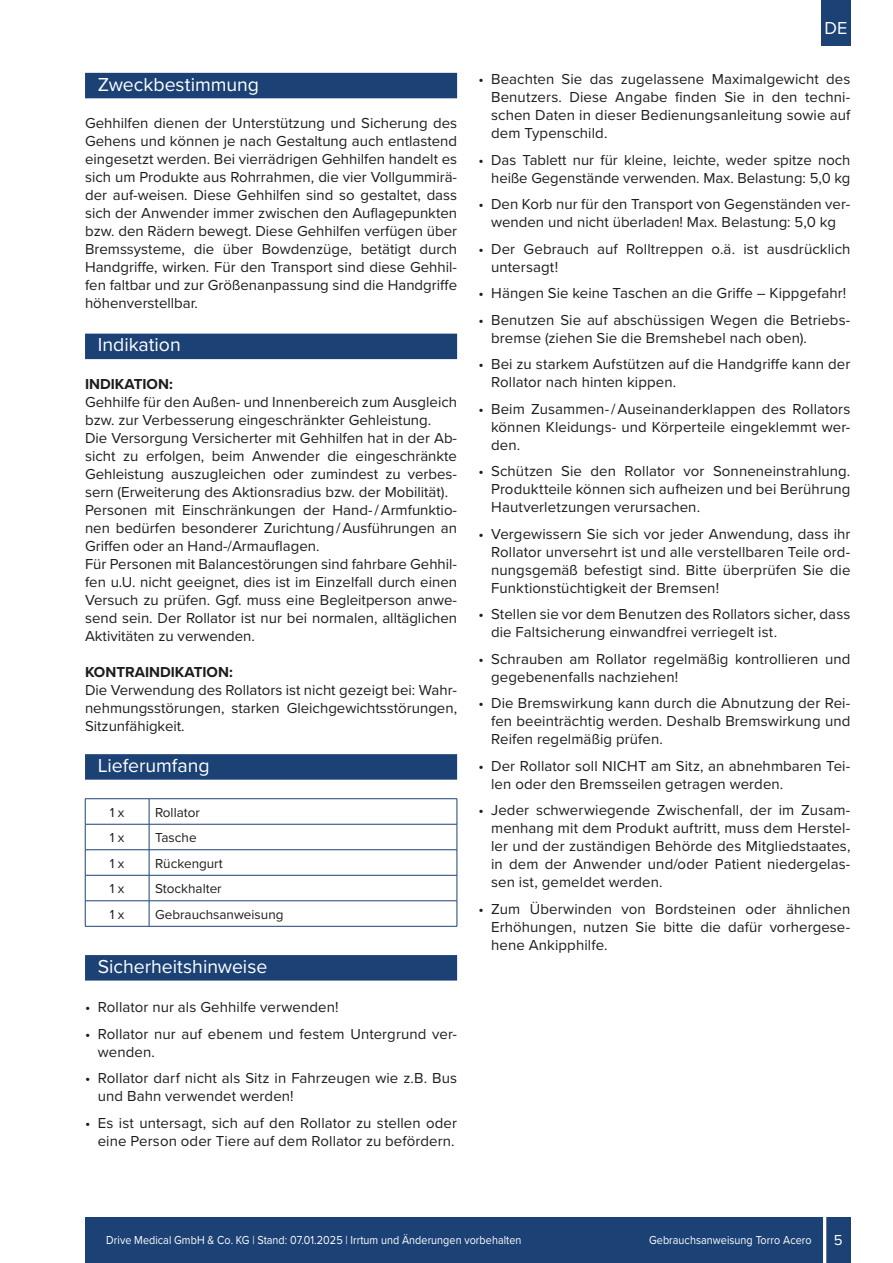
<style>
.page{position:relative;width:893px;height:1263px;background:#fff}
.page>*{position:absolute;margin:0;border:0;box-sizing:border-box;transform-origin:0 0}
.Balken_Absatz_blau_DE{font:19.5px "Proxima Nova";color:#fff}
.t1{font:18px "Proxima Nova";color:#fff}
.Text___0_mm_Blocksatzt_verbessert_DE{font:15px/18px "Proxima Nova";letter-spacing:.005em;color:#1d1d1b;text-align:justify}
.Text___0_mm_Blocksatzt_verbessert_DE-2{font:700 15px "Proxima Nova";color:#1d1d1b}
.t2{font:15px "Proxima Nova";color:#fff}
.Tabelle_Tech__Daten_links{font:13.5px "Proxima Nova";color:#1d1d1b}
.Tabelle_Tech__Daten_mittig{font:13.5px "Proxima Nova";color:#1d1d1b}
.t3{font:12px "Proxima Nova";letter-spacing:.005em;color:#fff;scale:.9 1}
</style>
<div class="page">
<div style="left:85px;top:1217px;width:765px;height:46px;background:#1b4175"></div>
<div style="left:821px;top:0;width:29px;height:46px;background:#1b4175"></div>
<hr style="left:823px;top:1213px;width:3px;height:50px;background:#fff">
<div style="left:85px;top:73px;width:372px;height:25px;background:#1b4175"></div>
<div style="left:85px;top:334px;width:372px;height:25px;background:#1b4175"></div>
<div style="left:85px;top:754px;width:372px;height:26px;background:#1b4175"></div>
<div style="left:85px;top:955px;width:372px;height:25px;background:#1b4175"></div>
<hr style="left:85px;top:798px;width:64px;height:1px;background:#1b4175">
<hr style="left:149px;top:798px;width:308px;height:1px;background:#1b4175">
<hr style="left:85px;top:824px;width:64px;height:1px;background:#1b4175">
<hr style="left:149px;top:824px;width:308px;height:1px;background:#1b4175">
<hr style="left:85px;top:849px;width:64px;height:1px;background:#1b4175">
<hr style="left:149px;top:849px;width:308px;height:1px;background:#1b4175">
<hr style="left:85px;top:875px;width:64px;height:1px;background:#1b4175">
<hr style="left:149px;top:875px;width:308px;height:1px;background:#1b4175">
<hr style="left:85px;top:900px;width:64px;height:1px;background:#1b4175">
<svg style="left:85px;top:799px;width:1px;height:127px"></svg>
<hr style="left:149px;top:900px;width:308px;height:1px;background:#1b4175">
<svg style="left:149px;top:799px;width:1px;height:127px"></svg>
<svg style="left:457px;top:799px;width:1px;height:127px"></svg>
<hr style="left:85px;top:926px;width:64px;height:1px;background:#1b4175">
<hr style="left:149px;top:926px;width:308px;height:1px;background:#1b4175">
<p class="Balken_Absatz_blau_DE" style="left:98px;top:70px;width:163px">Zweckbestimmung</p>
<p class="Text___0_mm_Blocksatzt_verbessert_DE" style="left:85px;top:113px;width:374px">Gehhilfen dienen der Unterstützung und Sicherung des Gehens und können je nach Gestaltung auch entlastend eingesetzt werden. Bei vierrädrigen Gehhilfen handelt es sich um Produkte aus Rohrrahmen, die vier Vollgummirä&shy;der auf-weisen. Diese Gehhilfen sind so gestaltet, dass sich der Anwender immer zwischen den Auflagepunkten bzw. den Rädern bewegt. Diese Gehhilfen verfügen über Bremssysteme, die über Bowdenzüge, betätigt durch Handgriffe, wirken. Für den Transport sind diese Gehhil&shy;fen faltbar und zur Größenanpassung sind die Handgriffe höhenverstellbar.</p>
<p class="Balken_Absatz_blau_DE" style="left:98px;top:330px;width:84px">Indikation</p>
<p class="Text___0_mm_Blocksatzt_verbessert_DE-2" style="left:85px;top:373px;width:89px">INDIKATION:</p>
<p class="Text___0_mm_Blocksatzt_verbessert_DE" style="left:85px;top:392px;width:374px">Gehhilfe für den Außen- und Innenbereich zum Ausgleich bzw. zur Verbesserung eingeschränkter Gehleistung.</p>
<p class="Text___0_mm_Blocksatzt_verbessert_DE" style="left:85px;top:428px;width:374px">Die Versorgung Versicherter mit Gehhilfen hat in der Ab&shy;sicht zu erfolgen, beim Anwender die eingeschränkte Gehleistung auszugleichen oder zumindest zu verbes&shy;sern (Erweiterung des Aktionsradius bzw. der Mobilität).</p>
<p class="Text___0_mm_Blocksatzt_verbessert_DE" style="left:85px;top:500px;width:374px">Personen mit Einschränkungen der Hand- / Armfunktio&shy;nen bedürfen besonderer Zurichtung / Ausführungen an Griffen oder an Hand-/Armauflagen.</p>
<p class="Text___0_mm_Blocksatzt_verbessert_DE" style="left:85px;top:554px;width:374px">Für Personen mit Balancestörungen sind fahrbare Gehhil&shy;fen u.U. nicht geeignet, dies ist im Einzelfall durch einen Versuch zu prüfen. Ggf. muss eine Begleitperson anwe&shy;send sein. Der Rollator ist nur bei normalen, alltäglichen Aktivitäten zu verwenden.</p>
<p class="Text___0_mm_Blocksatzt_verbessert_DE-2" style="left:85px;top:661px;width:149px">KONTRAINDIKATION:</p>
<p class="Text___0_mm_Blocksatzt_verbessert_DE" style="left:85px;top:680px;width:374px">Die Verwendung des Rollators ist nicht gezeigt bei: Wahr&shy;nehmungsstörungen, starken Gleichgewichtsstörungen, Sitzunfähigkeit.</p>
<p class="Balken_Absatz_blau_DE" style="left:98px;top:751px;width:113px">Lieferumfang</p>
<p class="Tabelle_Tech__Daten_mittig" style="left:110px;top:802px;width:16px">1 x</p>
<p class="Tabelle_Tech__Daten_links" style="left:155px;top:802px;width:46px">Rollator</p>
<p class="Tabelle_Tech__Daten_mittig" style="left:110px;top:828px;width:16px">1 x</p>
<p class="Tabelle_Tech__Daten_links" style="left:155px;top:828px;width:43px">Tasche</p>
<p class="Tabelle_Tech__Daten_mittig" style="left:110px;top:853px;width:16px">1 x</p>
<p class="Tabelle_Tech__Daten_links" style="left:155px;top:853px;width:69px">Rückengurt</p>
<p class="Tabelle_Tech__Daten_mittig" style="left:110px;top:879px;width:16px">1 x</p>
<p class="Tabelle_Tech__Daten_links" style="left:155px;top:879px;width:68px">Stockhalter</p>
<p class="Tabelle_Tech__Daten_mittig" style="left:110px;top:904px;width:16px">1 x</p>
<p class="Tabelle_Tech__Daten_links" style="left:155px;top:904px;width:130px">Gebrauchsanweisung</p>
<p class="Balken_Absatz_blau_DE" style="left:98px;top:952px;width:171px">Sicherheitshinweise</p>
<p class="Text___0_mm_Blocksatzt_verbessert_DE" style="left:85px;top:998px;width:255px">• Rollator nur als Gehhilfe verwenden!</p>
<p class="Text___0_mm_Blocksatzt_verbessert_DE" style="left:98px;top:1024px;width:361px;text-indent:-13px">• Rollator nur auf ebenem und festem Untergrund ver&shy;wenden.</p>
<p class="Text___0_mm_Blocksatzt_verbessert_DE" style="left:98px;top:1069px;width:361px;text-indent:-13px">• Rollator darf nicht als Sitz in Fahrzeugen wie z.B. Bus und Bahn verwendet werden!</p>
<p class="Text___0_mm_Blocksatzt_verbessert_DE" style="left:85px;top:1113px;width:374px;text-align:right">• Es ist untersagt, sich auf den Rollator zu stellen oder eine Person oder Tiere auf dem Rollator zu befördern.</p>
<p class="t1" style="left:824px;top:15px;width:24px">DE</p>
<p class="Text___0_mm_Blocksatzt_verbessert_DE" style="left:491px;top:69px;width:361px;text-indent:-13px">• Beachten Sie das zugelassene Maximalgewicht des Benutzers. Diese Angabe finden Sie in den techni&shy;schen Daten in dieser Bedienungsanleitung sowie auf dem Typenschild.</p>
<p class="Text___0_mm_Blocksatzt_verbessert_DE" style="left:478px;top:150px;width:374px;text-align:right">• Das Tablett nur für kleine, leichte, weder spitze noch heiße Gegenstände verwenden. Max. Belastung: 5,0 kg</p>
<p class="Text___0_mm_Blocksatzt_verbessert_DE" style="left:478px;top:194px;width:374px;text-align:center">• Den Korb nur für den Transport von Gegenständen ver&shy;wenden und nicht überladen! Max. Belastung: 5,0 kg</p>
<p class="Text___0_mm_Blocksatzt_verbessert_DE" style="left:491px;top:239px;width:361px;text-indent:-13px">• Der Gebrauch auf Rolltreppen o.ä. ist ausdrücklich untersagt!</p>
<p class="Text___0_mm_Blocksatzt_verbessert_DE" style="left:478px;top:283px;width:369px">• Hängen Sie keine Taschen an die Griffe – Kippgefahr!</p>
<p class="Text___0_mm_Blocksatzt_verbessert_DE" style="left:491px;top:310px;width:361px;text-indent:-13px">• Benutzen Sie auf abschüssigen Wegen die Betriebs&shy;bremse (ziehen Sie die Bremshebel nach oben).</p>
<p class="Text___0_mm_Blocksatzt_verbessert_DE" style="left:491px;top:355px;width:361px;text-indent:-13px">• Bei zu starkem Aufstützen auf die Handgriffe kann der<br>Rollator nach hinten kippen.</p>
<p class="Text___0_mm_Blocksatzt_verbessert_DE" style="left:491px;top:399px;width:361px;text-indent:-13px">• Beim Zusammen- / Auseinanderklappen des Rollators können Kleidungs- und Körperteile eingeklemmt wer&shy;den.</p>
<p class="Text___0_mm_Blocksatzt_verbessert_DE" style="left:491px;top:462px;width:361px;text-indent:-13px">• Schützen Sie den Rollator vor Sonneneinstrahlung.<br>Produktteile können sich aufheizen und bei Berührung Hautverletzungen verursachen.</p>
<p class="Text___0_mm_Blocksatzt_verbessert_DE" style="left:491px;top:524px;width:361px;text-indent:-13px">• Vergewissern Sie sich vor jeder Anwendung, dass ihr Rollator unversehrt ist und alle verstellbaren Teile ord&shy;nungsgemäß befestigt sind. Bitte überprüfen Sie die Funktionstüchtigkeit der Bremsen!</p>
<p class="Text___0_mm_Blocksatzt_verbessert_DE" style="left:491px;top:605px;width:361px;text-indent:-13px">• Stellen sie vor dem Benutzen des Rollators sicher, dass die Faltsicherung einwandfrei verriegelt ist.</p>
<p class="Text___0_mm_Blocksatzt_verbessert_DE" style="left:491px;top:649px;width:361px;text-indent:-13px">• Schrauben am Rollator regelmäßig kontrollieren und gegebenenfalls nachziehen!</p>
<p class="Text___0_mm_Blocksatzt_verbessert_DE" style="left:491px;top:694px;width:361px;text-indent:-13px">• Die Bremswirkung kann durch die Abnutzung der Rei&shy;fen beeinträchtig werden. Deshalb Bremswirkung und Reifen regelmäßig prüfen.</p>
<p class="Text___0_mm_Blocksatzt_verbessert_DE" style="left:491px;top:756px;width:361px;text-indent:-13px">• Der Rollator soll NICHT am Sitz, an abnehmbaren Tei&shy;len oder den Bremsseilen getragen werden.</p>
<p class="Text___0_mm_Blocksatzt_verbessert_DE" style="left:491px;top:801px;width:361px;text-indent:-13px">• Jeder schwerwiegende Zwischenfall, der im Zusam&shy;menhang mit dem Produkt auftritt, muss dem Herstel&shy;ler und der zuständigen Behörde des Mitgliedstaates, in dem der Anwender und/oder Patient niedergelas&shy;sen ist, gemeldet werden.</p>
<p class="Text___0_mm_Blocksatzt_verbessert_DE" style="left:491px;top:899px;width:361px;text-indent:-13px">• Zum Überwinden von Bordsteinen oder ähnlichen Erhöhungen, nutzen Sie bitte die dafür vorhergese&shy;hene Ankipphilfe.</p>
<p class="t3" style="left:106px;top:1231px;width:463px">Drive Medical GmbH &amp; Co. KG | Stand: 07.01.2025 | Irrtum und Änderungen vorbehalten</p>
<p class="t3" style="left:649px;top:1231px;width:182px">Gebrauchsanweisung Torro Acero</p>
<p class="t2" style="left:834px;top:1229px;width:10px">5</p>
</div>
